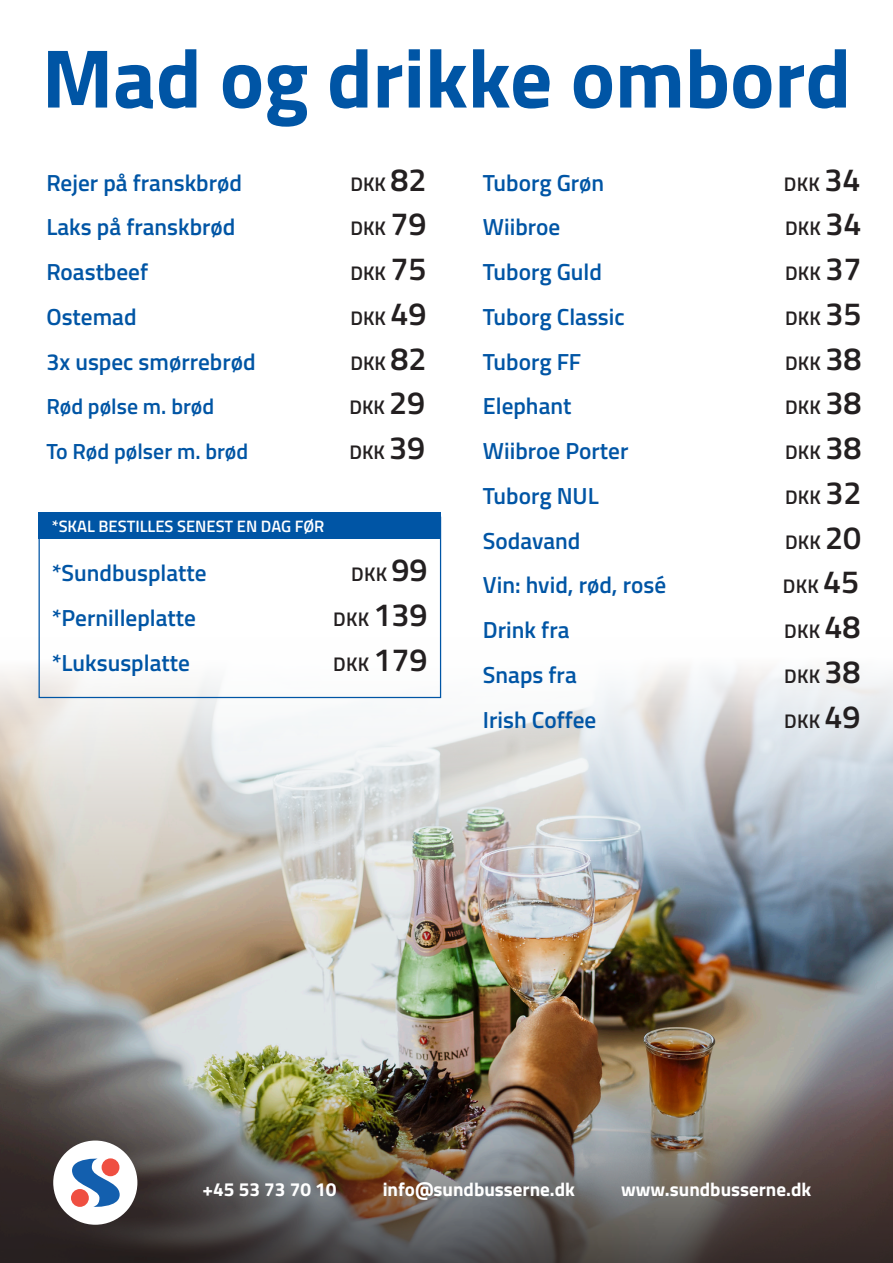
<style>
.page{position:relative;width:893px;height:1263px;background:#fff}
.page>*{position:absolute;margin:0;border:0;box-sizing:border-box;transform-origin:0 0}
.t1{font:700 83.25px "Titillium Web";color:#0055a5}
.t2{font:600 23.25px "Titillium Web";color:#0055a5}
.t3{font:600 21.9px "Titillium Web";color:#0055a5}
.t4{font:600 19.65px "Titillium Web";letter-spacing:.01em;color:#231f20}
.t5{font:700 19.05px "Titillium Web";color:#fff}
.t6{font:600 16.5px "Titillium Web";color:#fff}
.s1{font-size:32.25px}
</style>
<div class="page">
<img style="left:0;top:637px;width:893px;height:384px">
<img style="left:0;top:1021px;width:893px;height:242px">
<div style="left:53px;top:1140px;width:84px;height:85px;background:#fff;border-radius:50%"></div>
<svg style="left:72px;top:1158px;width:48px;height:49px"></svg>
<div style="left:71px;top:1189px;width:18px;height:18px;background:#ef4f41;border-radius:50%"></div>
<div style="left:102px;top:1158px;width:17px;height:18px;background:#ef4f41;border-radius:50%"></div>
<div style="left:39px;top:513px;width:402px;height:26px;background:#0055a5"></div>
<div style="left:39px;top:517px;width:402px;height:181px;border:1px solid #0055a5"></div>
<p class="t1" style="left:42px;top:15px;width:811px">Mad og drikke ombord</p>
<p class="t2" style="left:46px;top:165px;width:197px">Rejer på franskbrød</p>
<p class="t4" style="left:350px;top:169px;width:77px">DKK <span class="s1">82</span></p>
<p class="t2" style="left:46px;top:210px;width:191px">Laks på franskbrød</p>
<p class="t4" style="left:350px;top:214px;width:77px">DKK <span class="s1">79</span></p>
<p class="t2" style="left:46px;top:254px;width:103px">Roastbeef</p>
<p class="t4" style="left:350px;top:258px;width:77px">DKK <span class="s1">75</span></p>
<p class="t2" style="left:46px;top:299px;width:92px">Ostemad</p>
<p class="t4" style="left:350px;top:303px;width:77px">DKK <span class="s1">49</span></p>
<p class="t2" style="left:46px;top:344px;width:211px">3x uspec smørrebrød</p>
<p class="t4" style="left:350px;top:348px;width:77px">DKK <span class="s1">82</span></p>
<p class="t3" style="left:46px;top:390px;width:169px">Rød pølse m. brød</p>
<p class="t4" style="left:349px;top:393px;width:77px">DKK <span class="s1">29</span></p>
<p class="t3" style="left:46px;top:435px;width:203px">To Rød pølser m. brød</p>
<p class="t4" style="left:349px;top:437px;width:77px">DKK <span class="s1">39</span></p>
<p class="t6" style="left:52px;top:514px;width:274px">*SKAL BESTILLES SENEST EN DAG FØR</p>
<p class="t2" style="left:52px;top:555px;width:157px">*Sundbusplatte</p>
<p class="t4" style="left:351px;top:559px;width:78px">DKK <span class="s1">99</span></p>
<p class="t2" style="left:52px;top:600px;width:146px">*Pernilleplatte</p>
<p class="t4" style="left:333px;top:604px;width:96px">DKK <span class="s1">139</span></p>
<p class="t2" style="left:52px;top:645px;width:140px">*Luksusplatte</p>
<p class="t4" style="left:333px;top:649px;width:96px">DKK <span class="s1">179</span></p>
<p class="t2" style="left:483px;top:165px;width:123px">Tuborg Grøn</p>
<p class="t4" style="left:784px;top:169px;width:78px">DKK <span class="s1">34</span></p>
<p class="t2" style="left:483px;top:210px;width:79px">Wiibroe</p>
<p class="t4" style="left:785px;top:214px;width:78px">DKK <span class="s1">34</span></p>
<p class="t2" style="left:483px;top:254px;width:121px">Tuborg Guld</p>
<p class="t4" style="left:785px;top:258px;width:78px">DKK <span class="s1">37</span></p>
<p class="t2" style="left:483px;top:299px;width:143px">Tuborg Classic</p>
<p class="t4" style="left:785px;top:303px;width:78px">DKK <span class="s1">35</span></p>
<p class="t2" style="left:483px;top:344px;width:100px">Tuborg FF</p>
<p class="t4" style="left:785px;top:348px;width:78px">DKK <span class="s1">38</span></p>
<p class="t2" style="left:483px;top:389px;width:90px">Elephant</p>
<p class="t4" style="left:785px;top:393px;width:78px">DKK <span class="s1">38</span></p>
<p class="t2" style="left:483px;top:433px;width:147px">Wiibroe Porter</p>
<p class="t4" style="left:785px;top:437px;width:78px">DKK <span class="s1">38</span></p>
<p class="t2" style="left:483px;top:478px;width:117px">Tuborg NUL</p>
<p class="t4" style="left:785px;top:482px;width:78px">DKK <span class="s1">32</span></p>
<p class="t2" style="left:483px;top:523px;width:99px">Sodavand</p>
<p class="t4" style="left:785px;top:527px;width:78px">DKK <span class="s1">20</span></p>
<p class="t2" style="left:483px;top:568px;width:185px">Vin: hvid, rød, rosé</p>
<p class="t4" style="left:783px;top:572px;width:78px">DKK <span class="s1">45</span></p>
<p class="t2" style="left:483px;top:612px;width:88px">Drink fra</p>
<p class="t4" style="left:784px;top:616px;width:78px">DKK <span class="s1">48</span></p>
<p class="t2" style="left:483px;top:657px;width:95px">Snaps fra</p>
<p class="t4" style="left:784px;top:661px;width:78px">DKK <span class="s1">38</span></p>
<p class="t2" style="left:483px;top:702px;width:115px">Irish Coffee</p>
<p class="t4" style="left:784px;top:706px;width:78px">DKK <span class="s1">49</span></p>
<p class="t5" style="left:203px;top:1174px;width:136px">+45 53 73 70 10</p>
<p class="t5" style="left:383px;top:1174px;width:194px">info@sundbusserne.dk</p>
<p class="t5" style="left:621px;top:1174px;width:192px">www.sundbusserne.dk</p>
</div>
